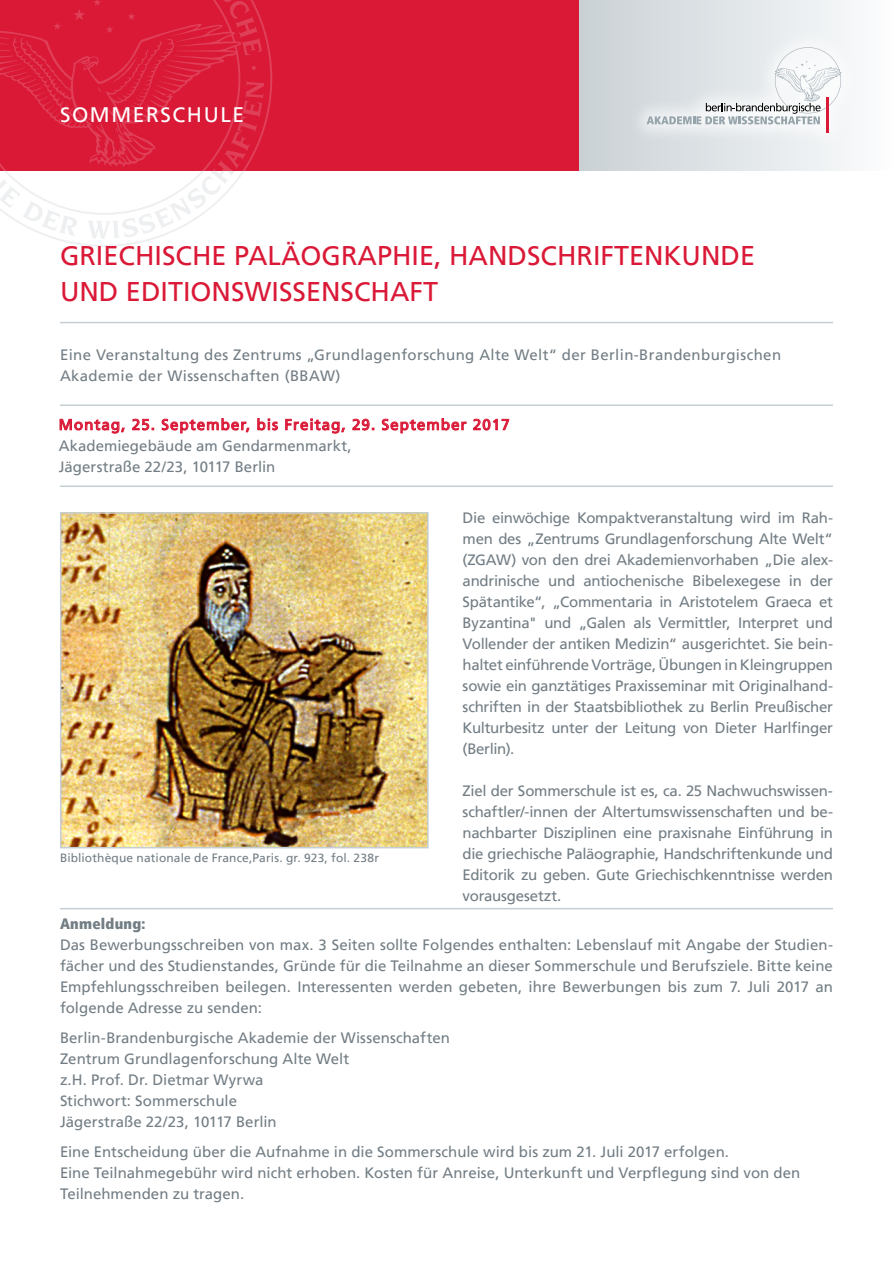
<style>
.page{position:relative;width:893px;height:1263px;background:#fff}
.page>*{position:absolute;margin:0;border:0;box-sizing:border-box;transform-origin:0 0}
.t1{font:27px "Frutiger LT";color:#da1937}
.t2{font:21px "Frutiger LT";color:#fff}
.t3{font:15px/21px "Frutiger LT";letter-spacing:.005em;color:#727d84;text-align:justify}
.t4{font:15px/21px "Frutiger LT";letter-spacing:.025em;color:#727d84}
.t5{font:15px "Frutiger LT";letter-spacing:.075em;color:#da1937}
.t6{font:900 condensed 15px "Frutiger LT";letter-spacing:.015em;color:#727d84}
.t7{font:12px "Frutiger LT";letter-spacing:.01em;color:#727d84}
</style>
<div class="page">
<div style="left:578px;top:0;width:315px;height:170px;background:linear-gradient(to right,#c9d0d5,#fbfdfd)"></div>
<div style="left:627px;top:27px;width:234px;height:126px;background:#fff;opacity:.75"></div>
<hr style="left:826px;top:97px;width:2px;height:36px;background:#da1937">
<svg style="left:647px;top:47px;width:194px;height:77px"></svg>
<div style="left:0;top:0;width:578px;height:170px;background:#da1937"></div>
<svg style="left:264px;top:28px;width:8px;height:102px"></svg>
<svg style="left:0;top:0;width:264px;height:239px"></svg>
<hr style="left:60px;top:322px;width:773px;height:1px;background:#c4ced4">
<hr style="left:60px;top:404px;width:773px;height:2px;background:#c4ced4">
<hr style="left:60px;top:485px;width:773px;height:2px;background:#c4ced4">
<img style="left:63px;top:515px;width:363px;height:330px">
<div style="left:60px;top:512px;width:369px;height:336px;border:2px solid #c4ced4"></div>
<svg style="left:60px;top:418px;width:65px;height:16px"></svg>
<svg style="left:132px;top:419px;width:22px;height:11px"></svg>
<svg style="left:162px;top:418px;width:88px;height:15px"></svg>
<svg style="left:257px;top:418px;width:21px;height:12px"></svg>
<svg style="left:285px;top:419px;width:60px;height:15px"></svg>
<svg style="left:352px;top:419px;width:22px;height:11px"></svg>
<svg style="left:382px;top:418px;width:85px;height:15px"></svg>
<svg style="left:473px;top:419px;width:36px;height:11px"></svg>
<hr style="left:60px;top:908px;width:773px;height:1px;background:#c4ced4">
<h2 class="t2" style="left:60px;top:102px;width:29px">Sommersch</h2>
<h2 class="t2" style="left:204px;top:102px;width:39px">ule</h2>
<h1 class="t1" style="left:60px;top:240px;width:35px">Griechische</h1>
<h1 class="t1" style="left:234px;top:240px;width:84px">Pa läographie</h1>
<h1 class="t1" style="left:434px;top:240px;width:52px">, Handschri</h1>
<h1 class="t1" style="left:601px;top:240px;width:47px">ftenk</h1>
<h1 class="t1" style="left:682px;top:240px;width:38px">unde</h1>
<h1 class="t1" style="left:60px;top:276px;width:140px">und Editionswissenscha</h1>
<h1 class="t1" style="left:410px;top:276px;width:30px">ft</h1>
<p class="t4" style="left:60px;top:344px;width:723px">Eine Veranstaltung des Zentrums „Grundlagenforschung Alte Welt“ der Berlin-Brandenburgischen<br>Akademie der Wissenschaften (BBAW)</p>
<p class="t5" style="left:59px;top:416px;width:452px">Montag, 25. September, bis Freitag, 29. September 2017</p>
<p class="t3" style="left:59px;top:435px;width:295px">Akademiegebäude am Gendarmenmarkt,<br>Jägerstraße 22/23, 10117 Berlin</p>
<p class="t7" style="left:60px;top:851px;width:321px">Bibliothèque nationale de France,Paris. gr. 923, fol. 238r</p>
<p class="t3" style="left:463px;top:507px;width:372px">Die einwöchige Kompaktveranstaltung wird im Rah&shy;men des „Zentrums Grundlagenforschung Alte Welt“ (ZGAW) von den drei Akademienvorhaben „Die alex&shy;andrinische und antiochenische Bibelexegese in der Spätantike“, „Commentaria in Aristotelem Graeca et Byzantina" und „Galen als Vermittler, Interpret und Vollender der antiken Medizin“ ausgerichtet. Sie bein&shy;haltet einführende Vorträge, Übungen in Kleingruppen sowie ein ganztätiges Praxisseminar mit Originalhand&shy;schriften in der Staatsbibliothek zu Berlin Preußischer Kulturbesitz unter der Leitung von Dieter Harlfinger (Berlin).</p>
<p class="t3" style="left:463px;top:780px;width:372px">Ziel der Sommerschule ist es, ca. 25 Nachwuchswissen&shy;schaftler/-innen der Altertumswissenschaften und be&shy;nachbarter Disziplinen eine praxisnahe Einführung in die griechische Paläographie, Handschriftenkunde und Editorik zu geben. Gute Griechischkenntnisse werden vorausgesetzt.</p>
<p class="t6" style="left:60px;top:915px;width:87px">Anmeldung:</p>
<p class="t3" style="left:60px;top:935px;width:774px">Das Bewerbungsschreiben von max. 3 Seiten sollte Folgendes enthalten: Lebenslauf mit Angabe der Studien&shy;fächer und des Studienstandes, Gründe für die Teilnahme an dieser Sommerschule und Berufsziele. Bitte keine Empfehlungsschreiben beilegen. Interessenten werden gebeten, ihre Bewerbungen bis zum 7. Juli 2017 an folgende Adresse zu senden:</p>
<p class="t3" style="left:60px;top:1028px;width:392px;text-align:left">Berlin-Brandenburgische Akademie der Wissenschaften Zentrum Grundlagenforschung Alte Welt<br>z.H. Prof. Dr. Dietmar Wyrwa<br>Stichwort: Sommerschule<br>Jägerstraße 22/23, 10117 Berlin</p>
<p class="t3" style="left:60px;top:1142px;width:742px;text-align:left">Eine Entscheidung über die Aufnahme in die Sommerschule wird bis zum 21. Juli 2017 erfolgen.<br>Eine Teilnahmegebühr wird nicht erhoben. Kosten für Anreise, Unterkunft und Verpflegung sind von den<br>Teilnehmenden zu tragen.</p>
</div>
